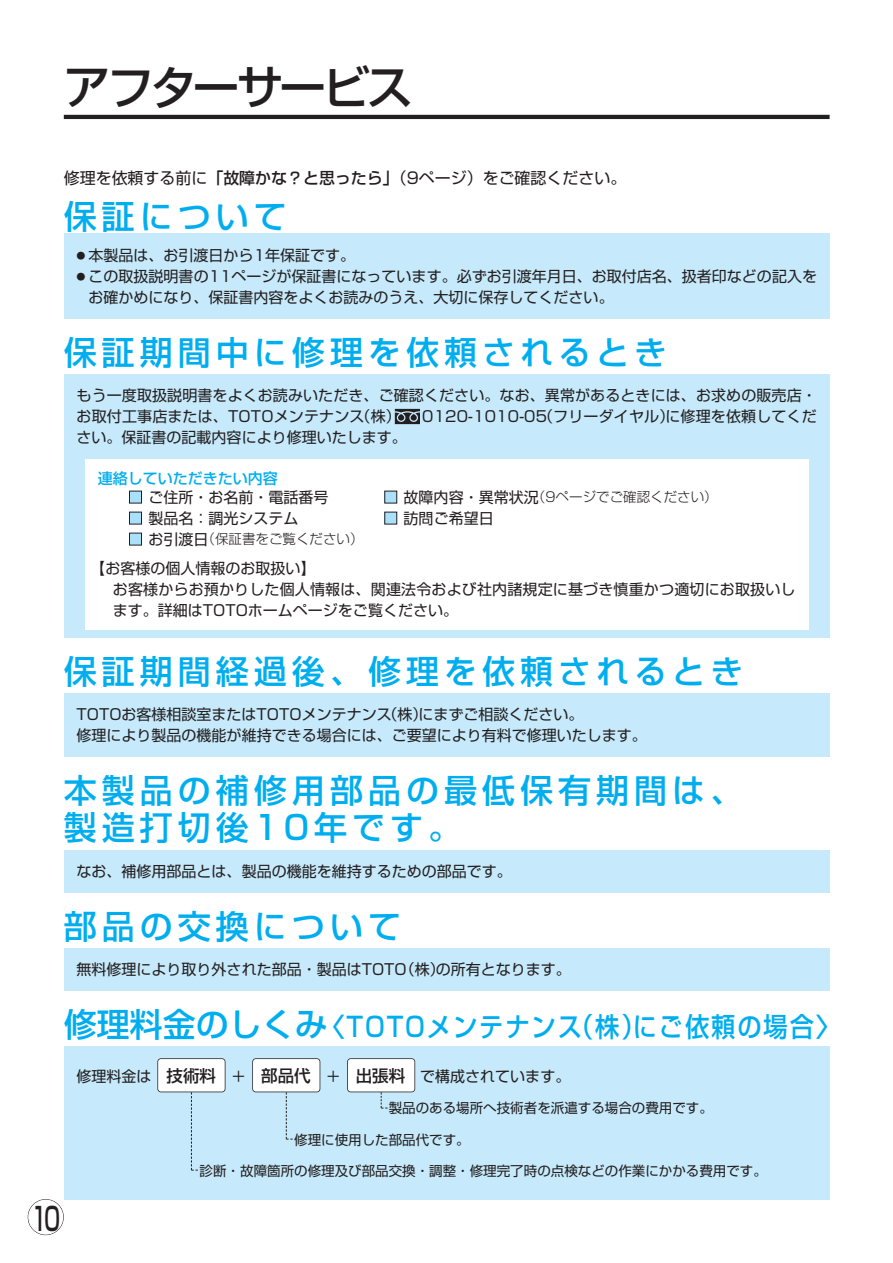
<style>
.page{position:relative;width:893px;height:1263px;background:#fff}
.page>*{position:absolute;margin:0;border:0;box-sizing:border-box;transform-origin:0 0}
.t1{font:500 46.8px "Shin Go";letter-spacing:-.075em;color:#231f20}
.t2{font:500 33px/37.5px "Shin Go";letter-spacing:.15em;color:#00aeef}
.t3{font:500 31.95px "Shin Go";color:#231f20;scale:.65 1}
.t4{font:500 27px "Shin Go";letter-spacing:.075em;color:#00aeef;scale:.9 1}
.t5{font:15.9px "Shin Go";color:#231f20}
.t6{font:15px/21px "Shin Go";color:#231f20}
.t7{font:500 15px "Shin Go";color:#00aeef}
.t8{font:13.5px "Shin Go";color:#231f20}
.t9{font:300 13.5px "Shin Go";color:#231f20}
.s1{font-weight:500}
.s2{font-size:9px}
.s3{font-weight:400;font-size:15px}
.s4{font-size:33px}
.s5{font-weight:500;font-size:16.5px}
</style>
<div class="page">
<div style="left:28px;top:1199px;width:36px;height:36px;border:1px solid #231f20;border-radius:50%"></div>
<hr style="left:64px;top:115px;width:765px;height:4px;background:#231f20">
<div style="left:64px;top:234px;width:765px;height:85px;background:#c6eafb"></div>
<div style="left:64px;top:374px;width:765px;height:264px;background:#c6eafb"></div>
<div style="left:85px;top:459px;width:723px;height:170px;background:#fff"></div>
<div style="left:129px;top:533px;width:12px;height:12px;background:#aae0fa"></div>
<div style="left:129px;top:533px;width:13px;height:12px;border:1px solid #231f20"></div>
<div style="left:385px;top:512px;width:12px;height:12px;background:#aae0fa"></div>
<div style="left:384px;top:512px;width:13px;height:12px;border:1px solid #231f20"></div>
<div style="left:129px;top:512px;width:12px;height:12px;background:#aae0fa"></div>
<div style="left:129px;top:512px;width:13px;height:12px;border:1px solid #231f20"></div>
<div style="left:385px;top:491px;width:12px;height:12px;background:#aae0fa"></div>
<div style="left:384px;top:491px;width:13px;height:12px;border:1px solid #231f20"></div>
<div style="left:129px;top:491px;width:12px;height:12px;background:#aae0fa"></div>
<div style="left:129px;top:491px;width:13px;height:12px;border:1px solid #231f20"></div>
<div style="left:64px;top:693px;width:765px;height:64px;background:#c6eafb"></div>
<div style="left:64px;top:948px;width:765px;height:43px;background:#c6eafb"></div>
<div style="left:64px;top:1046px;width:765px;height:153px;background:#c6eafb"></div>
<div style="left:64px;top:850px;width:765px;height:43px;background:#c6eafb"></div>
<div style="left:158px;top:1059px;width:67px;height:33px;background:#fff;border-radius:3px"></div>
<div style="left:157px;top:1058px;width:68px;height:34px;border:2px solid #231f20;border-radius:3px"></div>
<div style="left:253px;top:1059px;width:67px;height:33px;background:#fff;border-radius:3px"></div>
<div style="left:252px;top:1058px;width:68px;height:34px;border:2px solid #231f20;border-radius:3px"></div>
<div style="left:347px;top:1059px;width:68px;height:33px;background:#fff;border-radius:3px"></div>
<div style="left:347px;top:1058px;width:68px;height:34px;border:2px solid #231f20;border-radius:3px"></div>
<svg style="left:191px;top:1092px;width:7px;height:79px"></svg>
<svg style="left:286px;top:1092px;width:7px;height:48px"></svg>
<svg style="left:381px;top:1092px;width:6px;height:17px"></svg>
<svg style="left:395px;top:409px;width:25px;height:15px"></svg>
<h1 class="t1" style="left:64px;top:70px;width:351px">アフターサービス</h1>
<p class="t5" style="left:64px;top:172px;width:564px">修理を依頼する前に<span class="s1">「故障かな？と思ったら」</span>（9ページ）をご確認ください。</p>
<h2 class="t2" style="left:64px;top:201px;width:225px">保証について</h2>
<p class="t6" style="left:77px;top:247px;width:280px"><span class="s2">●</span> 本製品は、お引渡日から1年保証です。</p>
<p class="t6" style="left:88px;top:268px;width:730px;text-indent:-12px"><span class="s2">●</span> この取扱説明書の11ページが保証書になっています。必ずお引渡年月日、お取付店名、扱者印などの記入をお確かめになり、保証書内容をよくお読みのうえ、大切に保存してください。</p>
<h2 class="t2" style="left:64px;top:337px;width:605px">保証期間中に修理を依頼されるとき</h2>
<p class="t6" style="left:77px;top:387px;width:741px">もう一度取扱説明書をよくお読みいただき、ご確認ください。なお、異常があるときには、お求めの販売店・お取付工事店または、TOTOメンテナンス（株）</p>
<p class="t6" style="left:422px;top:408px;width:396px">0120-1010-05（フリーダイヤル）に修理を依頼してくだ</p>
<p class="t6" style="left:77px;top:429px;width:331px">さい。保証書の記載内容により修理いたします。</p>
<p class="t7" style="left:98px;top:472px;width:182px">連絡していただきたい内容</p>
<p class="t6" style="left:148px;top:488px;width:181px">ご住所・お名前・電話番号</p>
<p class="t9" style="left:403px;top:492px;width:315px"><span class="s3">故障内容・異常状況</span>（9ページでご確認ください）</p>
<p class="t6" style="left:148px;top:509px;width:152px">製品名：調光システム</p>
<p class="t6" style="left:403px;top:509px;width:91px">訪問ご希望日</p>
<p class="t9" style="left:148px;top:534px;width:217px"><span class="s3">お引渡日</span>（保証書をご覧ください）</p>
<p class="t6" style="left:113px;top:560px;width:684px;text-indent:-22px">【お客様の個人情報のお取扱い】<br>お客様からお預かりした個人情報は、関連法令および社内諸規定に基づき慎重かつ適切にお取扱いします。詳細はTOTOホームページをご覧ください。</p>
<h2 class="t2" style="left:64px;top:656px;width:681px">保証期間経過後、修理を依頼されるとき</h2>
<p class="t6" style="left:77px;top:706px;width:571px">TOTOお客様相談室またはTOTOメンテナンス（株）にまずご相談ください。<br>修理により製品の機能が維持できる場合には、ご要望により有料で修理いたします。</p>
<h2 class="t2" style="left:64px;top:775px;width:681px">本製品の補修用部品の最低保有期間は、製造打切後10年です。</h2>
<p class="t6" style="left:77px;top:863px;width:436px">なお、補修用部品とは、製品の機能を維持するための部品です。</p>
<h2 class="t2" style="left:64px;top:911px;width:339px">部品の交換について</h2>
<p class="t6" style="left:77px;top:961px;width:496px">無料修理により取り外された部品・製品はTOTO（株）の所有となります。</p>
<h3 class="t4" style="left:64px;top:1016px;width:864px"><span class="s4">修理料金のしくみ</span>〈TOTOメンテナンス（株）にご依頼の場合〉</h3>
<h3 class="t3" style="left:31px;top:1207px;width:46px">10</h3>
<p class="t6" style="left:77px;top:1067px;width:495px">修理料金は　<span class="s5">技術料</span> ＋　<span class="s5">部品代</span> ＋　<span class="s5">出張料</span> で構成されています。</p>
<p class="t8" style="left:389px;top:1103px;width:325px">製品のある場所へ技術者を派遣する場合の費用です。</p>
<p class="t8" style="left:294px;top:1134px;width:177px">修理に使用した部品代です。</p>
<p class="t8" style="left:200px;top:1166px;width:568px">診断・故障箇所の修理及び部品交換・調整・修理完了時の点検などの作業にかかる費用です。</p>
</div>
